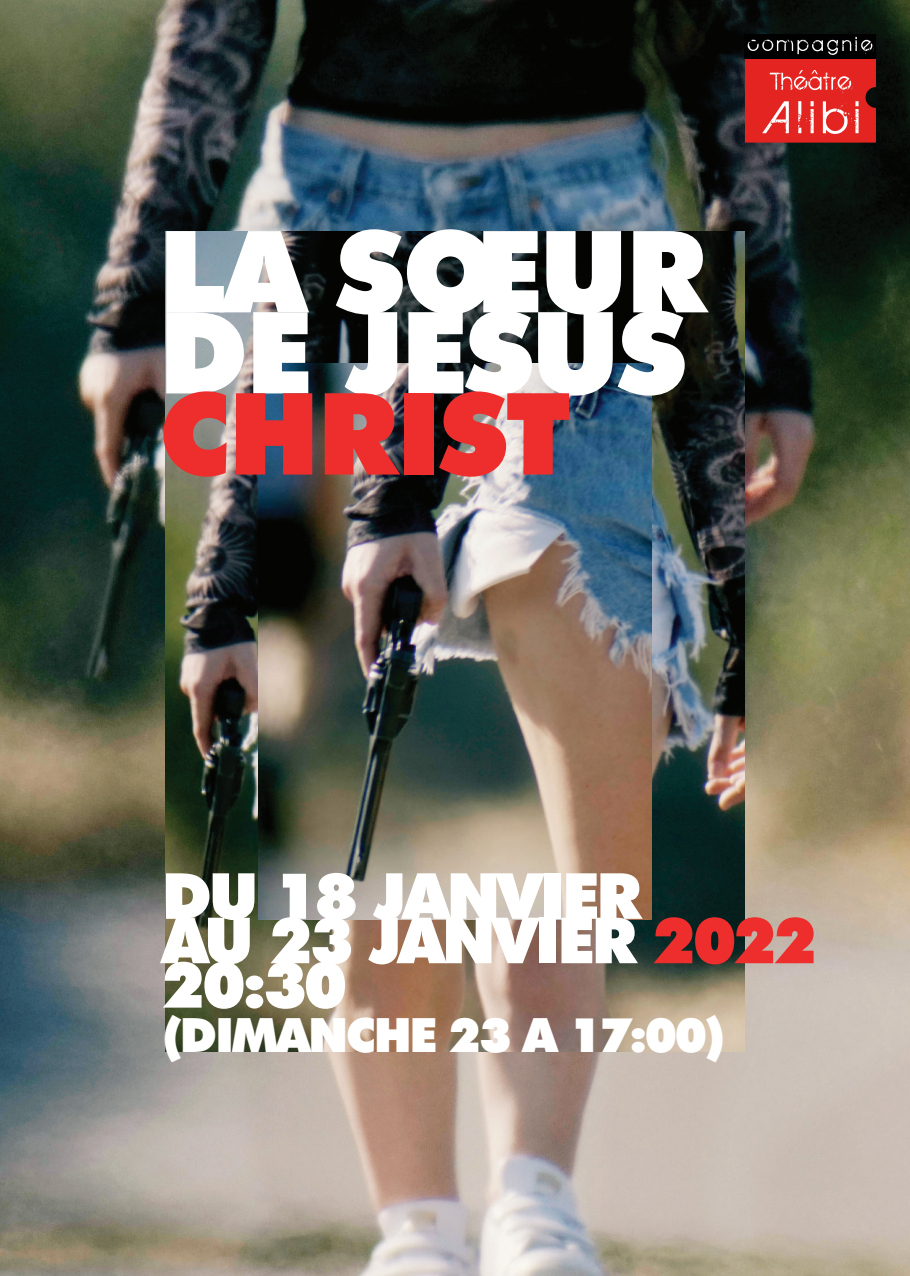
<style>
.page{position:relative;width:910px;height:1276px;background:#fff}
.page>*{position:absolute;margin:0;border:0;box-sizing:border-box;transform-origin:0 0}
.t1{font:900 113.7px "Futura BT";letter-spacing:-.025em;color:#fff}
.t2{font:900 113.7px "Futura BT";letter-spacing:-.025em;color:#ee2d2d}
.t3{font:900 63.6px "Futura BT";letter-spacing:-.05em;color:#fff}
.t4{font:900 47.4px "Futura BT";letter-spacing:-.05em;color:#fff}
.s1{color:#ee2d2d}
</style>
<div class="page">
<img style="left:0;top:0;width:910px;height:1276px">
<img style="left:165px;top:231px;width:580px;height:820px">
<img style="left:259px;top:364px;width:392px;height:555px">
<svg style="left:745px;top:34px;width:131px;height:109px;background:#b43331"></svg>
<p class="t1" style="left:159px;top:203px;width:550px">LA SOEUR</p>
<p class="t1" style="left:159px;top:284px;width:530px">DE JESUS</p>
<p class="t2" style="left:159px;top:365px;width:414px">CHRIST</p>
<p class="t3" style="left:162px;top:857px;width:481px">DU 18 JANVIER</p>
<p class="t3" style="left:162px;top:902px;width:657px">AU 23 JANVIER <span class="s1">2022</span></p>
<p class="t3" style="left:162px;top:946px;width:187px">20:30</p>
<p class="t4" style="left:162px;top:1006px;width:565px">(DIMANCHE 23 A 17:00)</p>
</div>
